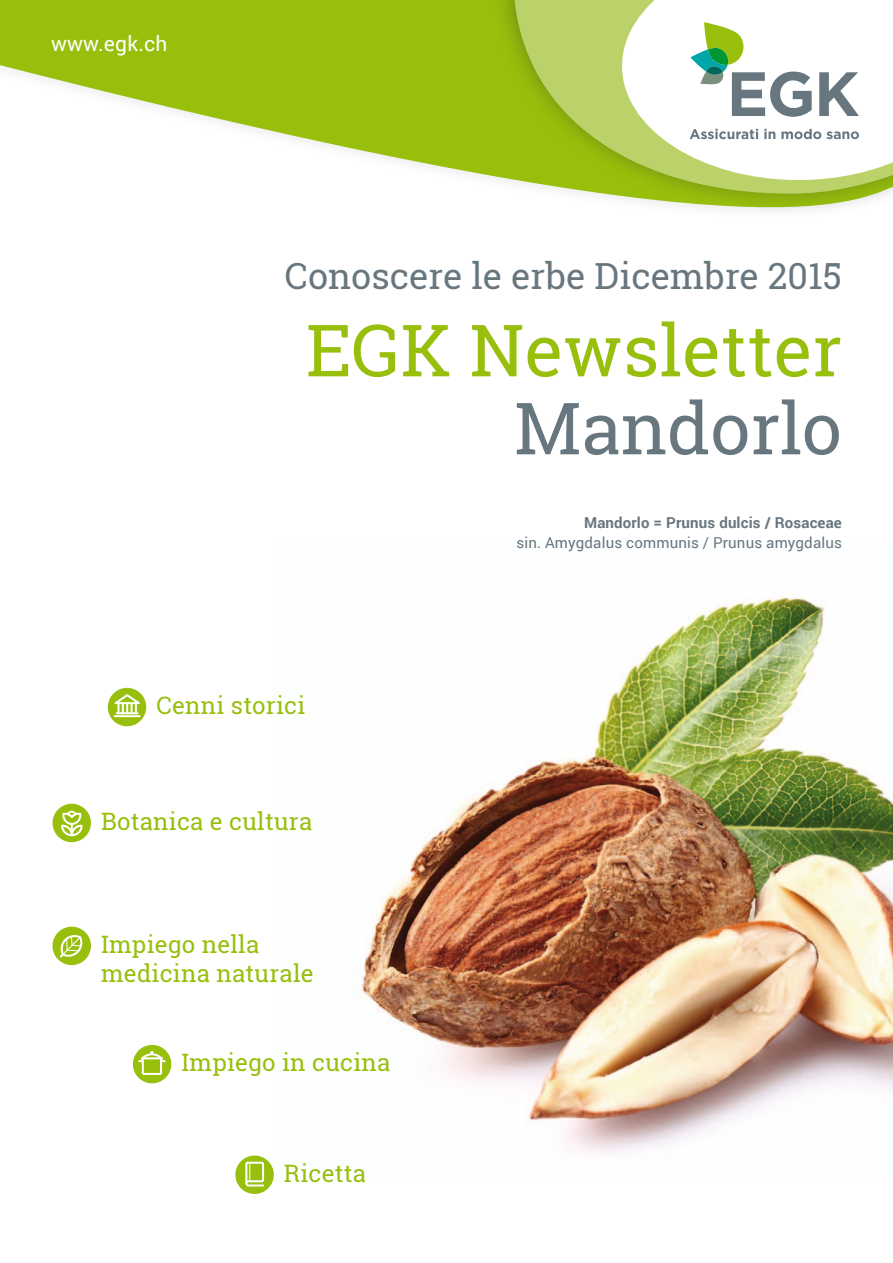
<style>
.page{position:relative;width:893px;height:1263px;background:#fff}
.page>*{position:absolute;margin:0;border:0;box-sizing:border-box;transform-origin:0 0}
.t1{font:72px "Roboto Slab";color:#98bf0c}
.t2{font:72px "Roboto Slab";color:#67767f}
.t3{font:36px "Roboto Slab";color:#67767f}
.t4{font:24px/28.8px "Roboto Slab";letter-spacing:.01em;color:#98bf0c}
.t5{font:21px "Roboto";letter-spacing:.01em;color:#fff}
.t6{font:15px "Roboto";letter-spacing:.01em;color:#67767f}
.t7{font:700 15px "Roboto";letter-spacing:.01em;color:#67767f}
</style>
<div class="page">
<img style="left:273px;top:597px;width:620px;height:583px">
<div style="left:108px;top:688px;width:38px;height:38px;background:#98bf0c;border-radius:50%"></div>
<svg style="left:114px;top:694px;width:26px;height:20px"></svg>
<hr style="left:116px;top:712px;width:23px;height:2px;background:#fff">
<hr style="left:114px;top:715px;width:27px;height:2px;background:#fff">
<div style="left:53px;top:804px;width:38px;height:38px;background:#98bf0c;border-radius:50%"></div>
<svg style="left:61px;top:810px;width:22px;height:26px"></svg>
<div style="left:53px;top:927px;width:38px;height:38px;background:#98bf0c;border-radius:50%"></div>
<svg style="left:60px;top:935px;width:23px;height:22px"></svg>
<div style="left:133px;top:1045px;width:38px;height:38px;background:#98bf0c;border-radius:50%"></div>
<svg style="left:138px;top:1051px;width:28px;height:24px"></svg>
<svg style="left:235px;top:1155px;width:39px;height:39px"></svg>
<svg style="left:245px;top:1162px;width:19px;height:24px"></svg>
<svg style="left:0;top:0;width:490px;height:178px;fill:#98bf0c"></svg>
<div style="left:490px;top:0;width:403px;height:213px;background:#1a171c;opacity:.4"></div>
<svg style="left:513px;top:0;width:380px;height:194px;background:#abc844"></svg>
<svg style="left:622px;top:0;width:271px;height:180px"></svg>
<svg style="left:690px;top:129px;width:68px;height:10px"></svg>
<svg style="left:764px;top:129px;width:11px;height:10px"></svg>
<svg style="left:781px;top:129px;width:78px;height:10px"></svg>
<svg style="left:690px;top:22px;width:122px;height:95px"></svg>
<svg style="left:819px;top:72px;width:40px;height:44px"></svg>
<p class="t5" style="left:51px;top:29px;width:118px">www.egk.ch</p>
<h2 class="t3" style="left:285px;top:251px;width:559px">Conoscere le erbe Dicembre 2015</h2>
<h1 class="t1" style="left:306px;top:301px;width:538px">EGK Newsletter</h1>
<h1 class="t2" style="left:514px;top:379px;width:329px">Mandorlo</h1>
<p class="t7" style="left:584px;top:512px;width:259px">Mandorlo = Prunus dulcis / Rosaceae</p>
<p class="t6" style="left:516px;top:532px;width:327px">sin. Amygdalus communis / Prunus amygdalus</p>
<p class="t4" style="left:156px;top:691px;width:150px">Cenni storici</p>
<p class="t4" style="left:101px;top:807px;width:213px">Botanica e cultura</p>
<p class="t4" style="left:101px;top:929px;width:214px">Impiego nella medicina naturale</p>
<p class="t4" style="left:181px;top:1048px;width:210px">Impiego in cucina</p>
<p class="t4" style="left:284px;top:1158px;width:84px">Ricetta</p>
</div>
